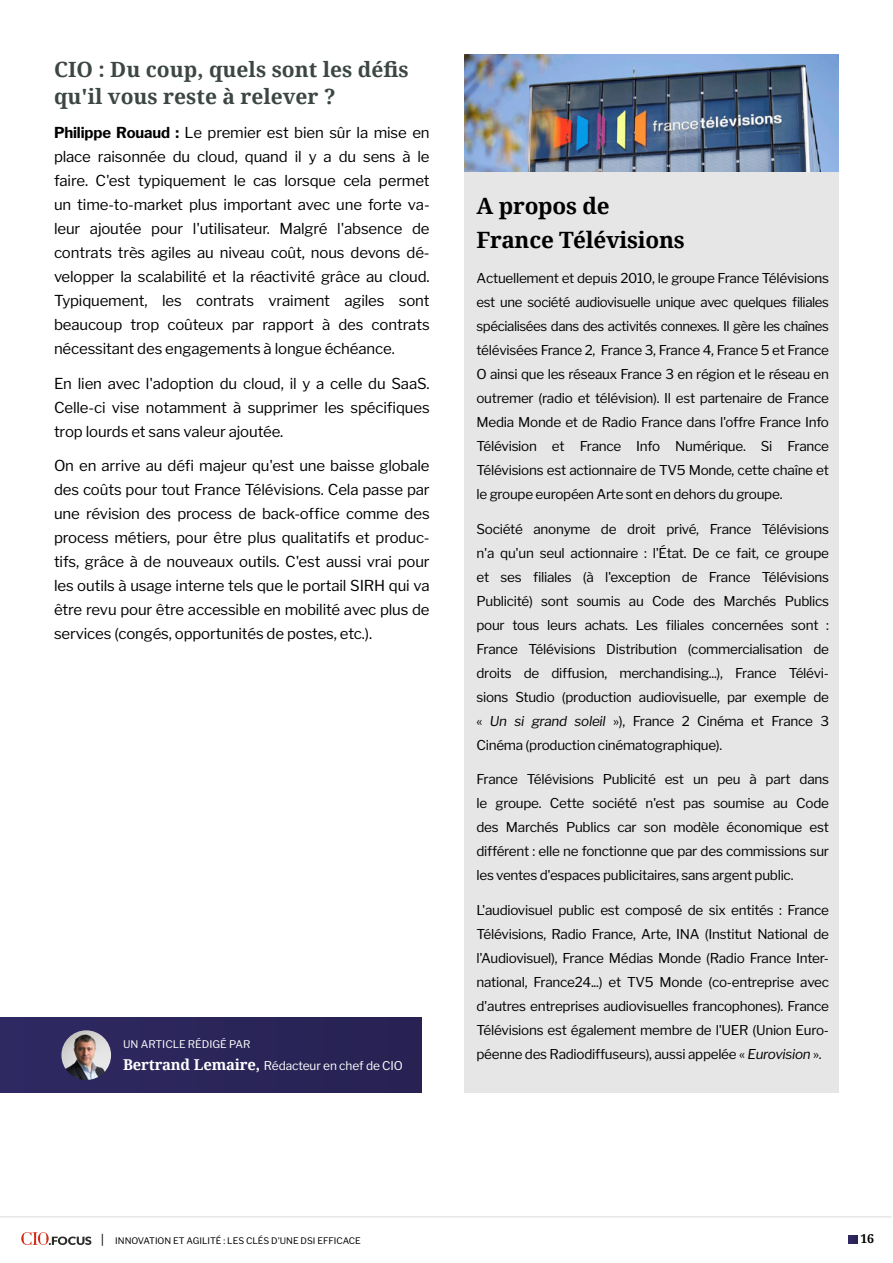
<style>
.page{position:relative;width:893px;height:1263px;background:#fff}
.page>*{position:absolute;margin:0;border:0;box-sizing:border-box;transform-origin:0 0}
.t1{font:700 22.5px/34.5px "Noto Serif";letter-spacing:-.01em;color:#000}
.t2{font:700 21px/27px "Noto Serif";color:#3c4743}
.t3{font:15px/24px "Libre Franklin";letter-spacing:-.01em;color:#000;text-align:justify}
.t4{font:13.5px/24px "Libre Franklin";letter-spacing:-.02em;color:#000;text-align:justify}
.t5{font:700 12.3px "Noto Serif";color:#000}
.t6{font:12px "Libre Franklin";letter-spacing:-.01em;color:#fff}
.t7{font:10.5px "Libre Franklin";color:#fff}
.t8{font:9px "Libre Franklin";color:#000}
.s1{font-weight:700}
.s2{font-family:"Noto Serif";font-weight:700;font-size:15px}
.s3{font-style:italic}
</style>
<div class="page">
<svg style="left:849px;top:1235px;width:8px;height:9px"></svg>
<hr style="left:0;top:1216px;width:891px;height:1px;background:#dadada">
<svg style="left:21px;top:1232px;width:70px;height:13px"></svg>
<div style="left:464px;top:54px;width:375px;height:1039px;background:#e6e6e6"></div>
<img style="left:464px;top:54px;width:375px;height:118px">
<div style="left:0;top:1017px;width:422px;height:76px;background:#2a2559"></div>
<img style="left:61px;top:1030px;width:50px;height:50px;border-radius:25px">
<h2 class="t2" style="left:54px;top:55px;width:356px">CIO : Du coup, quels sont les défis qu'il vous reste à relever ?</h2>
<p class="t3" style="left:54px;top:121px;width:377px"><span class="s1">Philippe Rouaud :</span> Le premier est bien sûr la mise en place raisonnée du cloud, quand il y a du sens à le faire. C'est typiquement le cas lorsque cela permet un time-to-market plus important avec une forte va&shy;leur ajoutée pour l'utilisateur. Malgré l'absence de contrats très agiles au niveau coût, nous devons dé&shy;velopper la scalabilité et la réactivité grâce au cloud.<br>Typiquement, les contrats vraiment agiles sont beaucoup trop coûteux par rapport à des contrats nécessitant des engagements à longue échéance.</p>
<p class="t3" style="left:54px;top:371px;width:377px">En lien avec l'adoption du cloud, il y a celle du SaaS.<br>Celle-ci vise notamment à supprimer les spécifiques trop lourds et sans valeur ajoutée.</p>
<p class="t3" style="left:54px;top:454px;width:377px">On en arrive au défi majeur qu'est une baisse globale des coûts pour tout France Télévisions. Cela passe par une révision des process de back-office comme des process métiers, pour être plus qualitatifs et produc&shy;tifs, grâce à de nouveaux outils. C'est aussi vrai pour les outils à usage interne tels que le portail SIRH qui va être revu pour être accessible en mobilité avec plus de services (congés, opportunités de postes, etc.).</p>
<p class="t7" style="left:123px;top:1038px;width:129px">UN ARTICLE RÉDIGÉ PAR</p>
<p class="t6" style="left:123px;top:1058px;width:281px"><span class="s2">Bertrand Lemaire,</span> Rédacteur en chef de CIO</p>
<h1 class="t1" style="left:476px;top:188px;width:210px">A propos de<br>France Télévisions</h1>
<p class="t4" style="left:476px;top:266px;width:354px">Actuellement et depuis 2010, le groupe France Télévisions est une société audiovisuelle unique avec quelques filiales spécialisées dans des activités connexes. Il gère les chaînes télévisées France 2, France 3, France 4, France 5 et France O ainsi que les réseaux France 3 en région et le réseau en outremer (radio et télévision). Il est partenaire de France Media Monde et de Radio France dans l'offre France Info Télévision et France Info Numérique. Si France Télévisions est actionnaire de TV5 Monde, cette chaîne et le groupe européen Arte sont en dehors du groupe.</p>
<p class="t4" style="left:476px;top:517px;width:354px">Société anonyme de droit privé, France Télévisions n'a qu'un seul actionnaire : l'État. De ce fait, ce groupe et ses filiales (à l'exception de France Télévisions Publicité) sont soumis au Code des Marchés Publics pour tous leurs achats. Les filiales concernées sont :<br>France Télévisions Distribution (commercialisation de droits de diffusion, merchandising...), France Télévi&shy;sions Studio (production audiovisuelle, par exemple de « <span class="s3">Un si grand soleil</span> »), France 2 Cinéma et France 3<br>Cinéma (production cinématographique).</p>
<p class="t4" style="left:476px;top:767px;width:354px">France Télévisions Publicité est un peu à part dans le groupe. Cette société n'est pas soumise au Code des Marchés Publics car son modèle économique est différent : elle ne fonctionne que par des commissions sur les ventes d'espaces publicitaires, sans argent public.</p>
<p class="t4" style="left:476px;top:898px;width:354px">L'audiovisuel public est composé de six entités : France Télévisions, Radio France, Arte, INA (Institut National de l'Audiovisuel), France Médias Monde (Radio France Inter&shy;national, France24...) et TV5 Monde (co-entreprise avec d'autres entreprises audiovisuelles francophones). France Télévisions est également membre de l'UER (Union Euro&shy;péenne des Radiodiffuseurs), aussi appelée « <span class="s3">Eurovision</span> ».</p>
<p class="t8" style="left:99px;top:1236px;width:263px"><sup>|</sup> INNOVATION ET AGILITÉ : LES CLÉS D'UNE DSI EFFICACE</p>
<p class="t5" style="left:860px;top:1230px;width:15px">16</p>
</div>
